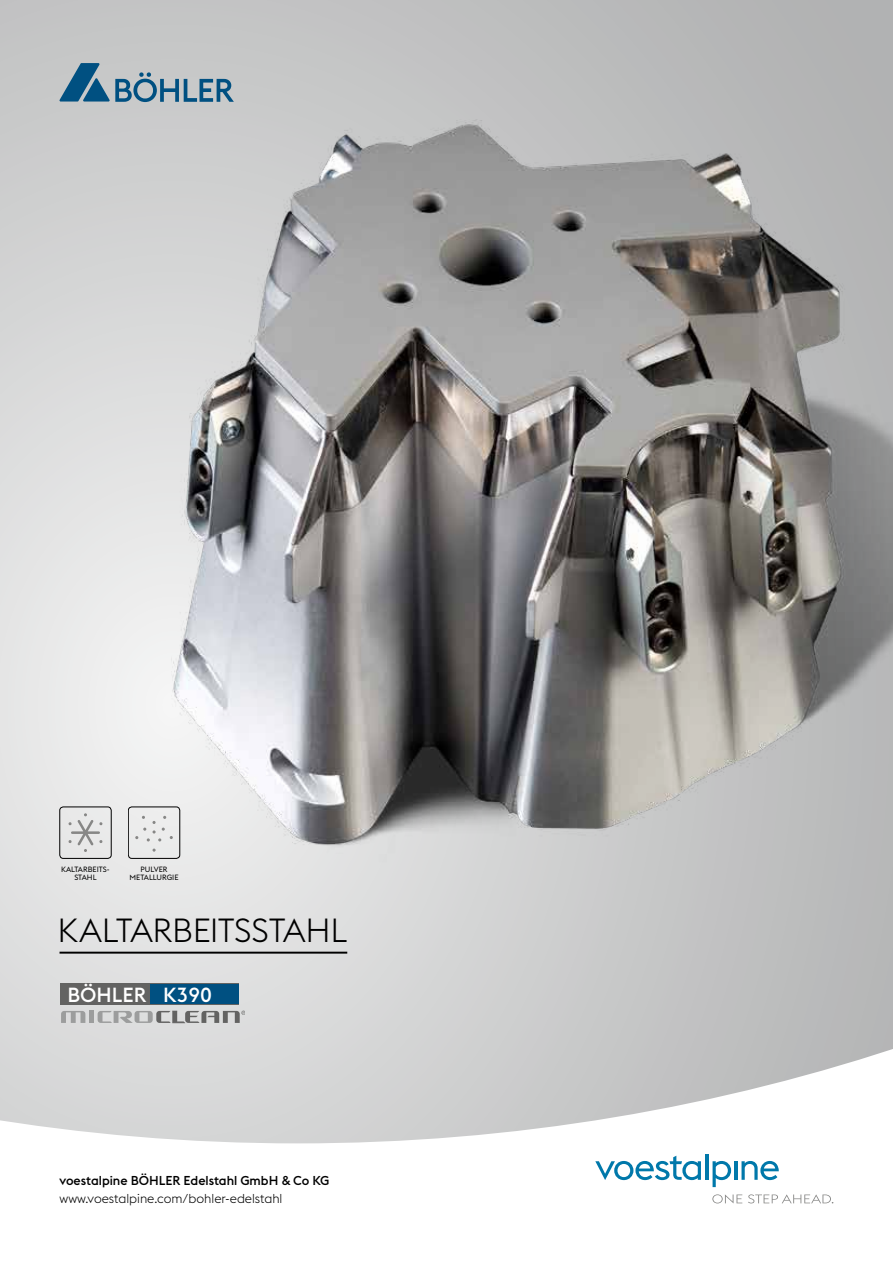
<style>
.page{position:relative;width:893px;height:1263px;background:#fff}
.page>*{position:absolute;margin:0;border:0;box-sizing:border-box;transform-origin:0 0}
.t1{font:300 33px "voestalpine";letter-spacing:-.005em;color:#000}
.t2{font:500 20.1px "voestalpine";color:#fff}
.t3{font:300 12.75px "voestalpine";color:#000}
.t4{font:500 12.75px "voestalpine";color:#000}
.t5{font:7.5px/8.2px "voestalpine";color:#000;text-align:center}
</style>
<div class="page">
<img style="left:0;top:0;width:893px;height:1042px">
<svg style="left:0;top:1042px;width:893px;height:162px"></svg>
<svg style="left:595px;top:1156px;width:106px;height:24px"></svg>
<hr style="left:705px;top:1154px;width:3px;height:26px;background:#0078aa">
<svg style="left:713px;top:1161px;width:18px;height:26px"></svg>
<hr style="left:734px;top:1161px;width:3px;height:19px;background:#0078aa">
<svg style="left:741px;top:1161px;width:38px;height:19px"></svg>
<svg style="left:712px;top:1194px;width:30px;height:9px"></svg>
<svg style="left:748px;top:1194px;width:85px;height:9px"></svg>
<svg style="left:60px;top:63px;width:174px;height:39px;background:#839fb0"></svg>
<hr style="left:60px;top:952px;width:287px;height:2px;background:#000">
<div style="left:61px;top:983px;width:178px;height:22px;background:#636362"></div>
<div style="left:150px;top:984px;width:76px;height:20px;background:#005081"></div>
<div style="left:227px;top:984px;width:11px;height:20px;background:#005081"></div>
<svg style="left:61px;top:1011px;width:24px;height:12px"></svg>
<div style="left:89px;top:1011px;width:5px;height:12px;background:#9c9d9d"></div>
<svg style="left:98px;top:1011px;width:146px;height:12px;background:#adadad"></svg>
<div style="left:60px;top:807px;width:51px;height:52px;border:1px solid #000;border-radius:4px"></div>
<svg style="left:68px;top:813px;width:35px;height:39px"></svg>
<div style="left:128px;top:807px;width:52px;height:52px;border:1px solid #000;border-radius:4px"></div>
<svg style="left:153px;top:848px;width:3px;height:4px"></svg>
<svg style="left:135px;top:816px;width:38px;height:25px"></svg>
<p class="t5" style="left:61px;top:865px;width:50px">KALTARBEITS-<br>STAHL</p>
<p class="t5" style="left:130px;top:865px;width:51px">PULVER<br>METALLURGIE</p>
<h1 class="t1" style="left:57px;top:911px;width:291px">KALTARBEITSSTAHL</h1>
<h2 class="t2" style="left:67px;top:983px;width:146px">BÖHLER K390</h2>
<p class="t4" style="left:60px;top:1173px;width:271px">voestalpine BÖHLER Edelstahl GmbH &amp; Co KG</p>
<p class="t3" style="left:60px;top:1191px;width:224px">www.voestalpine.com/bohler-edelstahl</p>
</div>
